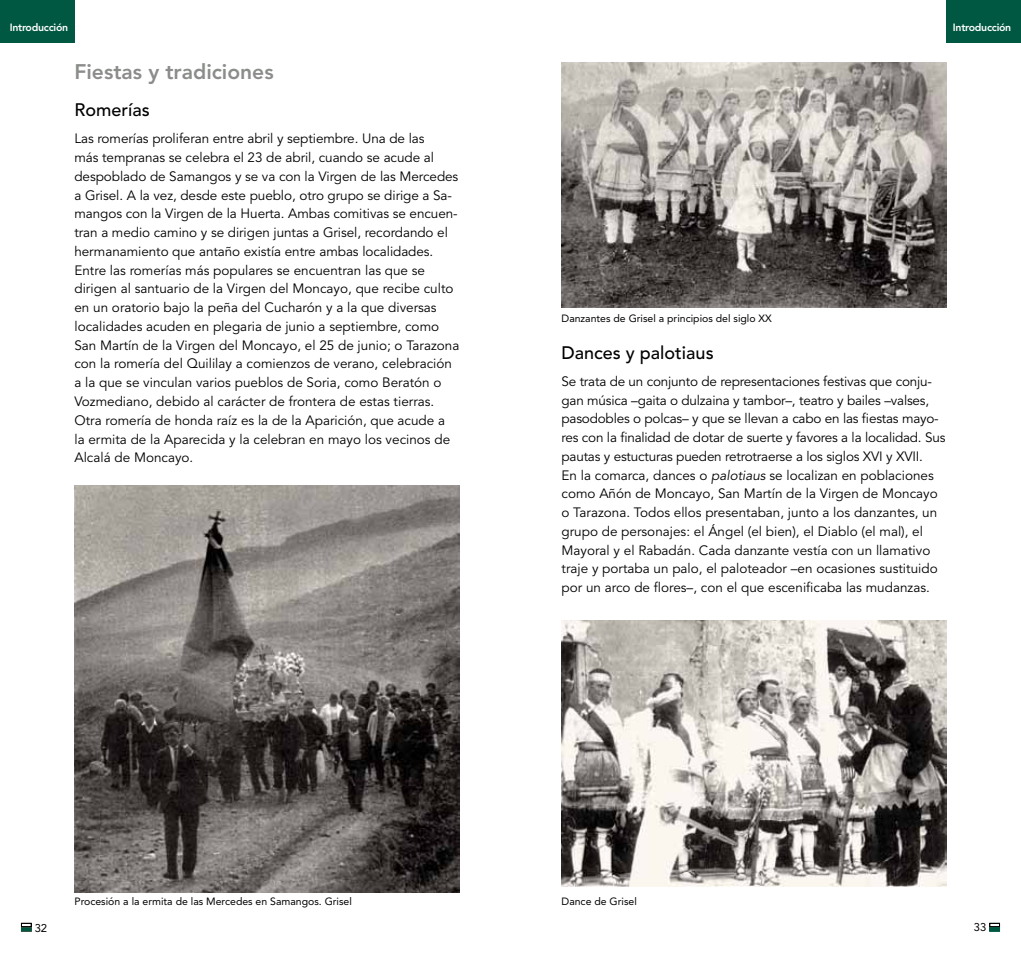
<style>
.page{position:relative;width:1021px;height:957px;background:#fff}
.page>*{position:absolute;margin:0;border:0;box-sizing:border-box;transform-origin:0 0}
.t1{font:800 21px "Avenir LT Std";color:#8a8d8a}
.t2{font:500 18px "Avenir LT Std";color:#000}
.t3{font:13.5px/18.8px "Avenir LT Std";color:#000}
.t4{font:11.25px "Avenir LT Std";color:#000}
.t5{font:10.5px "Avenir LT Std";color:#000}
.t6{font:800 10.5px "Avenir LT Std";letter-spacing:-.025em;color:#fff}
.s1{font-style:italic}
</style>
<div class="page">
<div style="left:989px;top:923px;width:10px;height:4px;border:1px solid #000"></div>
<hr style="left:989px;top:927px;width:10px;height:4px;background:#005842">
<div style="left:21px;top:923px;width:10px;height:4px;border:1px solid #000"></div>
<svg style="left:21px;top:927px;width:10px;height:4px"></svg>
<div style="left:0;top:0;width:74px;height:43px;background:#005842"></div>
<div style="left:946px;top:0;width:74px;height:43px;background:#005842"></div>
<img style="left:561px;top:63px;width:385px;height:244px">
<img style="left:561px;top:621px;width:385px;height:266px">
<img style="left:74px;top:485px;width:385px;height:407px">
<p class="t6" style="left:10px;top:21px;width:60px">Introducción</p>
<p class="t6" style="left:952px;top:21px;width:60px">Introducción</p>
<h1 class="t1" style="left:74px;top:59px;width:201px">Fiestas y tradiciones</h1>
<h2 class="t2" style="left:74px;top:99px;width:77px">Romerías</h2>
<p class="t3" style="left:74px;top:130px;width:386px">Las romerías proliferan entre abril y septiembre. Una de las<br>más tempranas se celebra el 23 de abril, cuando se acude al despoblado de Samangos y se va con la Virgen de las Mercedes a Grisel. A la vez, desde este pueblo, otro grupo se dirige a Sa&shy;mangos con la Virgen de la Huerta. Ambas comitivas se encuen&shy;tran a medio camino y se dirigen juntas a Grisel, recordando el hermanamiento que antaño existía entre ambas localidades.<br>Entre las romerías más populares se encuentran las que se dirigen al santuario de la Virgen del Moncayo, que recibe culto en un oratorio bajo la peña del Cucharón y a la que diversas localidades acuden en plegaria de junio a septiembre, como San Martín de la Virgen del Moncayo, el 25 de junio; o Tarazona con la romería del Quililay a comienzos de verano, celebración a la que se vinculan varios pueblos de Soria, como Beratón o Vozmediano, debido al carácter de frontera de estas tierras.<br>Otra romería de honda raíz es la de la Aparición, que acude a<br>la ermita de la Aparecida y la celebran en mayo los vecinos de Alcalá de Moncayo.</p>
<p class="t5" style="left:561px;top:312px;width:212px">Danzantes de Grisel a principios del siglo XX</p>
<h2 class="t2" style="left:561px;top:342px;width:154px">Dances y palotiaus</h2>
<p class="t3" style="left:561px;top:372px;width:385px">Se trata de un conjunto de representaciones festivas que conju&shy;gan música –gaita o dulzaina y tambor–, teatro y bailes –valses, pasodobles o polcas– y que se llevan a cabo en las fiestas mayo&shy;res con la finalidad de dotar de suerte y favores a la localidad. Sus pautas y estucturas pueden retrotraerse a los siglos XVI y XVII.<br>En la comarca, dances o <span class="s1">palotiaus</span> se localizan en poblaciones como Añón de Moncayo, San Martín de la Virgen de Moncayo o Tarazona. Todos ellos presentaban, junto a los danzantes, un grupo de personajes: el Ángel (el bien), el Diablo (el mal), el Mayoral y el Rabadán. Cada danzante vestía con un llamativo traje y portaba un palo, el paloteador –en ocasiones sustituido por un arco de flores–, con el que escenificaba las mudanzas.</p>
<p class="t5" style="left:74px;top:895px;width:279px">Procesión a la ermita de las Mercedes en Samangos. Grisel</p>
<p class="t5" style="left:561px;top:895px;width:77px">Dance de Grisel</p>
<p class="t4" style="left:35px;top:921px;width:14px">32</p>
<p class="t4" style="left:973px;top:920px;width:14px">33</p>
</div>
